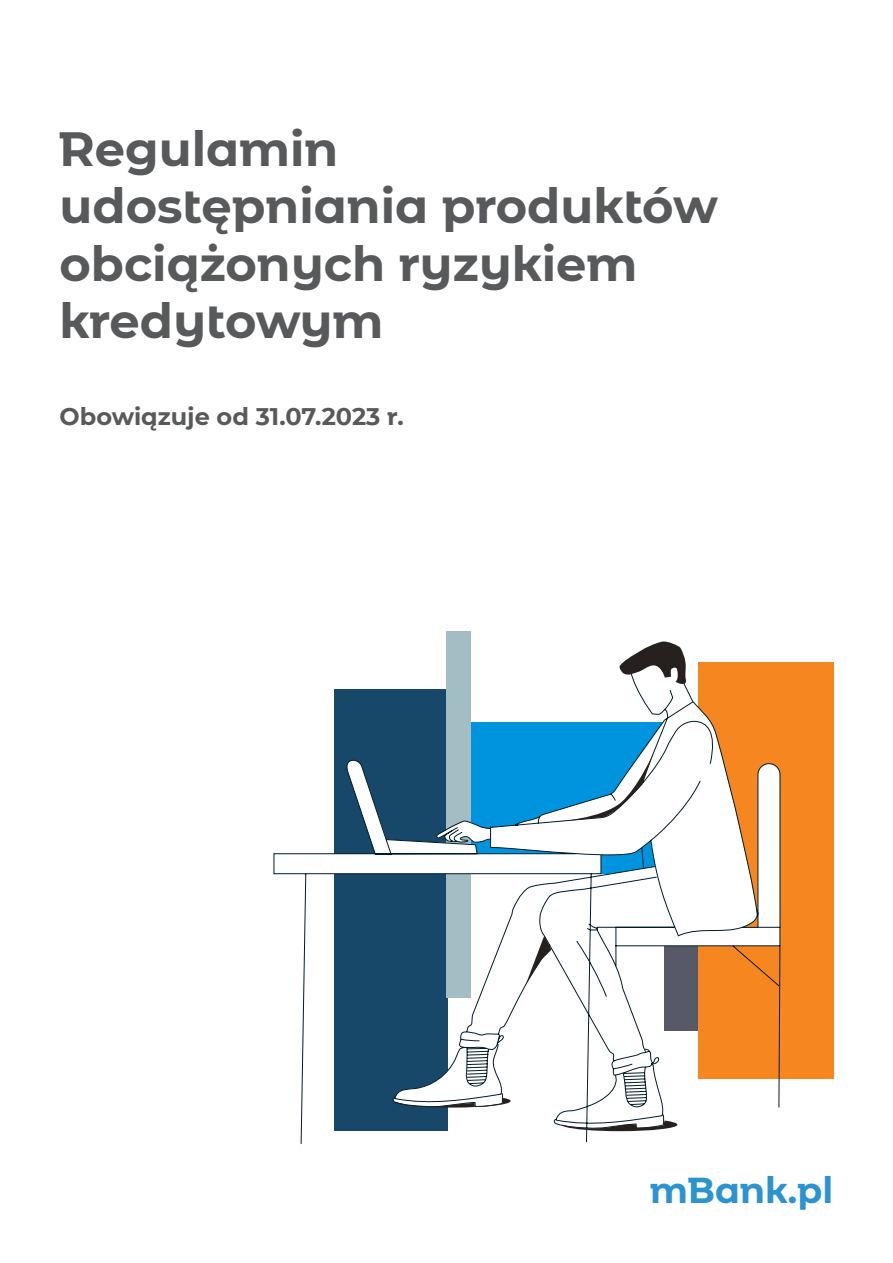
<style>
.page{position:relative;width:893px;height:1263px;background:#fff}
.page>*{position:absolute;margin:0;border:0;box-sizing:border-box;transform-origin:0 0}
.t1{font:700 48px/57.6px "m Bank";color:#58595b}
.t2{font:700 36px "m Bank";color:#2b93d1}
.t3{font:700 24px "m Bank";color:#58595b}
</style>
<div class="page">
<div style="left:447px;top:631px;width:24px;height:367px;background:#a3bdc4"></div>
<div style="left:698px;top:662px;width:135px;height:417px;background:#f6861f"></div>
<svg style="left:273px;top:652px;width:508px;height:492px"></svg>
<svg style="left:395px;top:1098px;width:116px;height:9px"></svg>
<svg style="left:619px;top:641px;width:68px;height:46px"></svg>
<svg style="left:526px;top:935px;width:25px;height:50px"></svg>
<svg style="left:555px;top:754px;width:98px;height:68px"></svg>
<svg style="left:561px;top:1120px;width:116px;height:11px"></svg>
<p class="t1" style="left:60px;top:117px;width:660px">Regulamin udostępniania produktów obciążonych ryzykiem kredytowym</p>
<p class="t3" style="left:60px;top:399px;width:346px">Obowiązuje od 31.07.2023 r.</p>
<p class="t2" style="left:650px;top:1165px;width:185px">mBank.pl</p>
</div>
